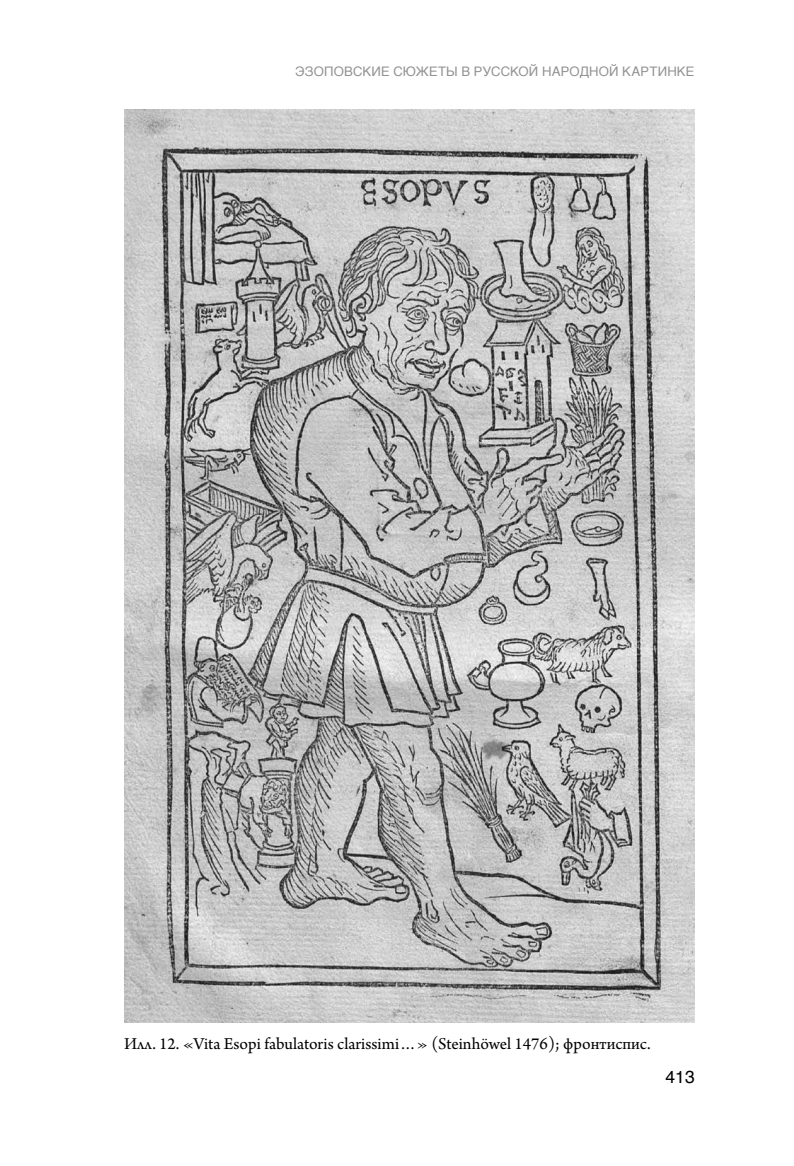
<style>
.page{position:relative;width:794px;height:1166px;background:#fff}
.page>*{position:absolute;margin:0;border:0;box-sizing:border-box;transform-origin:0 0}
.caption_figure{font:17.5px "Arno Pro";color:#000}
.t1{font:17.5px "Helvetica";color:#000}
.t2{font:13.12px "Helvetica";letter-spacing:.01em;color:#929292}
</style>
<div class="page">
<img style="left:124px;top:109px;width:570px;height:913px">
<p class="t2" style="left:295px;top:61px;width:401px">ЭЗОПОВСКИЕ СЮЖЕТЫ В РУССКОЙ НАРОДНОЙ КАРТИНКЕ</p>
<p class="caption_figure" style="left:124px;top:1034px;width:528px">Илл. 12. «Vita Esopi fabulatoris clarissimi…» (Steinhöwel 1476); фронтиспис.</p>
<p class="t1" style="left:665px;top:1063px;width:31px">413</p>
</div>
